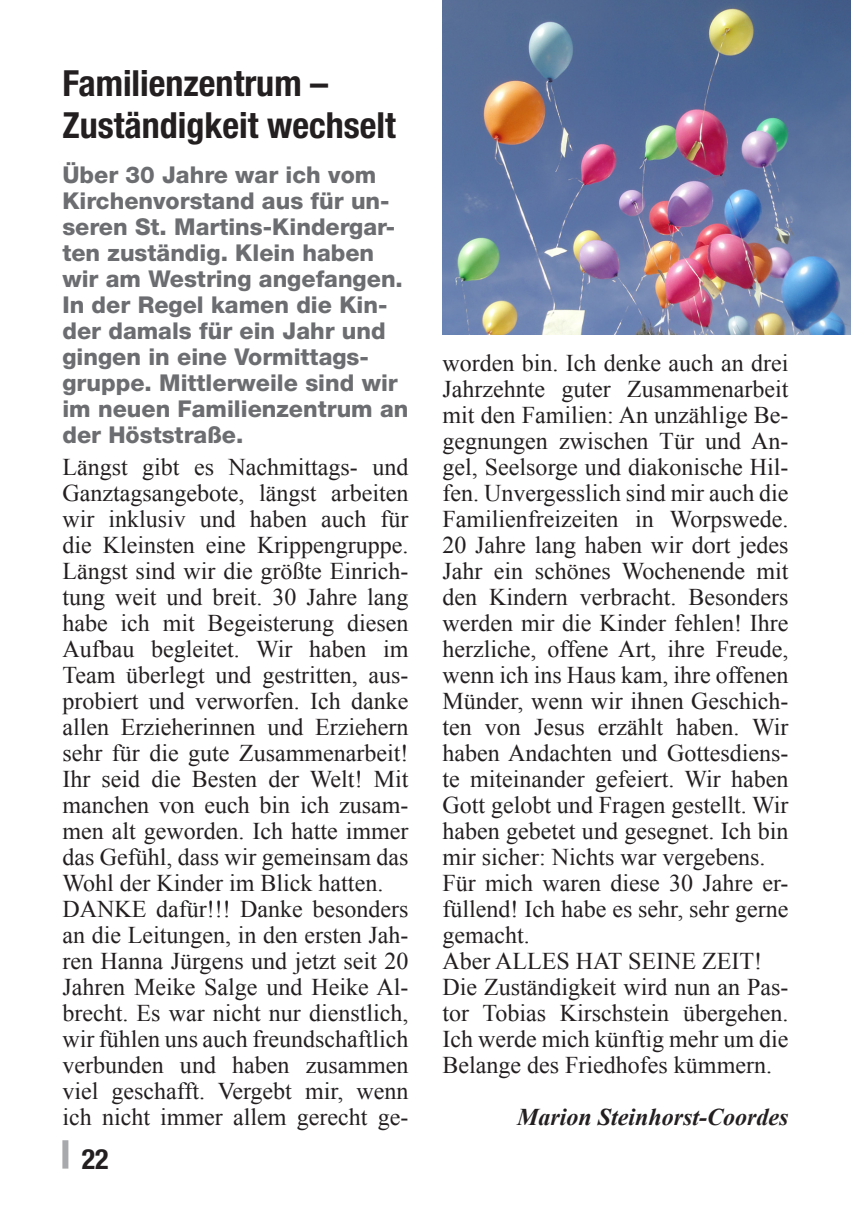
<style>
.page{position:relative;width:851px;height:1214px;background:#fff}
.page>*{position:absolute;margin:0;border:0;box-sizing:border-box;transform-origin:0 0}
.t1{font:700 condensed 36px/41.6px "Helvetica Neue";color:#231f20}
.t2{font:700 condensed 28px "Helvetica Neue";color:#231f20}
.t3{font:24px/26px "Times New Roman";color:#231f20}
.t4{font:italic 700 24px "Times New Roman";color:#231f20}
.t5{font:800 23.2px/26px "Helvetica Neue";color:#6c6d70}
</style>
<div class="page">
<div style="left:62px;top:1140px;width:6px;height:28px;background:#a8a9ad"></div>
<img style="left:442px;top:0;width:408px;height:335px">
<h1 class="t1" style="left:62px;top:62px;width:335px">Familienzentrum –<br>Zuständigkeit wechselt</h1>
<p class="t5" style="left:62px;top:162px;width:347px">Über 30 Jahre war ich vom<br>Kirchenvorstand aus für un&shy;seren St. Martins-Kindergar&shy;ten zuständig. Klein haben wir am Westring angefangen.<br>In der Regel kamen die Kin&shy;der damals für ein Jahr und gingen in eine Vormittags&shy;gruppe. Mittlerweile sind wir im neuen Familienzentrum an der Höststraße.</p>
<p class="t3" style="left:62px;top:453px;width:347px">Längst gibt es Nachmittags- und Ganztagsangebote, längst arbeiten wir inklusiv und haben auch für die Kleinsten eine Krippengruppe.<br>Längst sind wir die größte Einrich&shy;tung weit und breit. 30 Jahre lang habe ich mit Begeisterung diesen Aufbau begleitet. Wir haben im Team überlegt und gestritten, aus&shy;probiert und verworfen. Ich danke allen Erzieherinnen und Erziehern sehr für die gute Zusammenarbeit!<br>Ihr seid die Besten der Welt! Mit manchen von euch bin ich zusam&shy;men alt geworden. Ich hatte immer das Gefühl, dass wir gemeinsam das Wohl der Kinder im Blick hatten.<br>DANKE dafür!!! Danke besonders an die Leitungen, in den ersten Jah&shy;ren Hanna Jürgens und jetzt seit 20<br>Jahren Meike Salge und Heike Al&shy;brecht. Es war nicht nur dienstlich, wir fühlen uns auch freundschaftlich verbunden und haben zusammen viel geschafft. Vergebt mir, wenn ich nicht immer allem gerecht ge-</p>
<p class="t2" style="left:82px;top:1141px;width:28px">22</p>
<p class="t3" style="left:442px;top:349px;width:347px">worden bin. Ich denke auch an drei Jahrzehnte guter Zusammenarbeit mit den Familien: An unzählige Be&shy;gegnungen zwischen Tür und An&shy;gel, Seelsorge und diakonische Hil&shy;fen. Unvergesslich sind mir auch die Familienfreizeiten in Worpswede.<br>20 Jahre lang haben wir dort jedes Jahr ein schönes Wochenende mit den Kindern verbracht. Besonders werden mir die Kinder fehlen! Ihre herzliche, offene Art, ihre Freude, wenn ich ins Haus kam, ihre offenen Münder, wenn wir ihnen Geschich&shy;ten von Jesus erzählt haben. Wir haben Andachten und Gottesdiens&shy;te miteinander gefeiert. Wir haben Gott gelobt und Fragen gestellt. Wir haben gebetet und gesegnet. Ich bin mir sicher: Nichts war vergebens.<br>Für mich waren diese 30 Jahre er&shy;füllend! Ich habe es sehr, sehr gerne gemacht.<br>Aber ALLES HAT SEINE ZEIT!<br>Die Zuständigkeit wird nun an Pas&shy;tor Tobias Kirschstein übergehen.<br>Ich werde mich künftig mehr um die Belange des Friedhofes kümmern.</p>
<p class="t4" style="left:517px;top:1100px;width:273px">Marion Steinhorst-Coordes</p>
</div>
